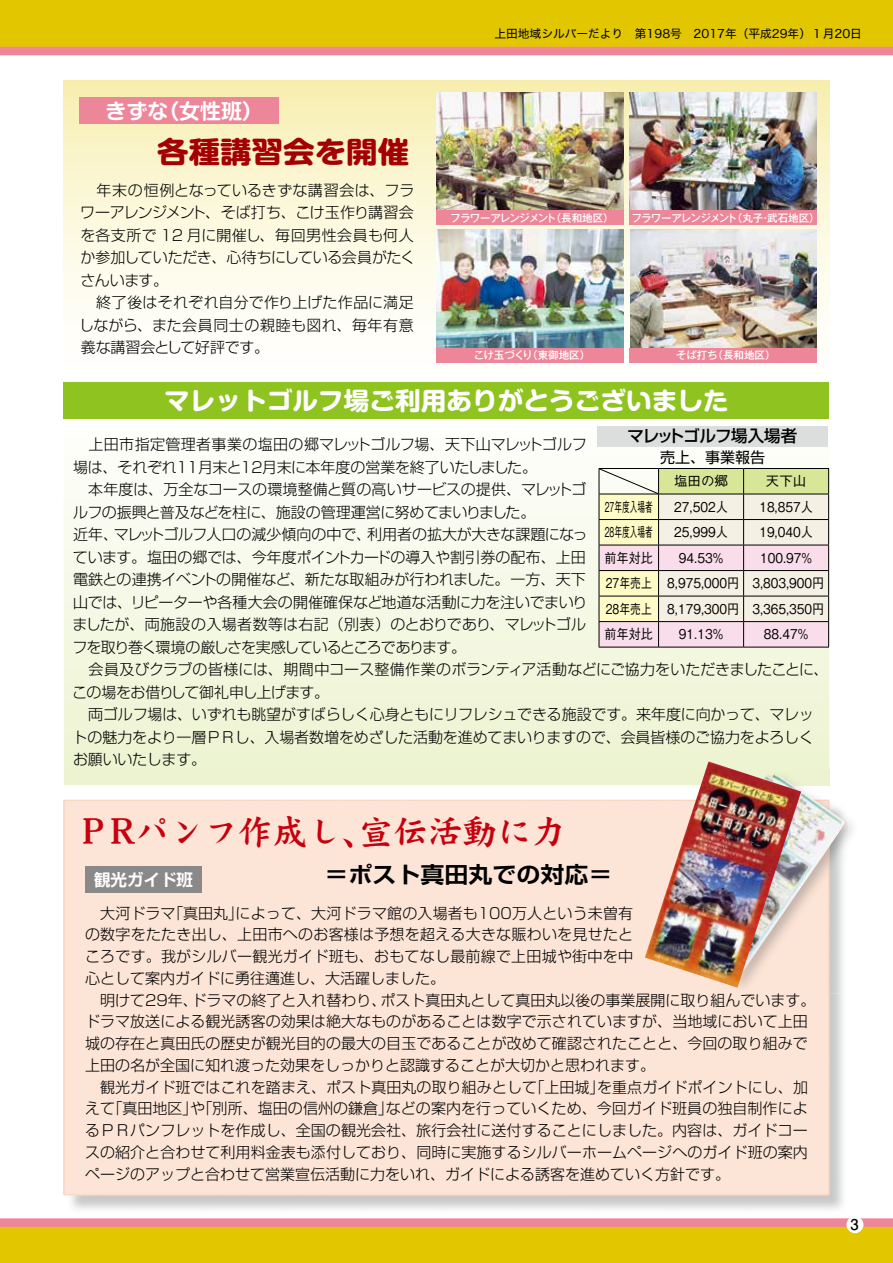
<style>
.page{position:relative;width:893px;height:1263px;background:#fff}
.page>*{position:absolute;margin:0;border:0;box-sizing:border-box;transform-origin:0 0}
.t1{font:34.5px "DF Kai Sho XB WINP RKSJ H";color:#c6000c}
.t2{font:700 29.25px "Shin M Go Pro";color:#a40001;scale:1.08 1}
.t3{font:700 24.6px "Shin M Go Pro";color:#fff;scale:1.04 1}
.t4{font:700 22.35px "Shin Go Pr 5 De";color:#000;scale:1.08 1}
.t5{font:700 21px "Shin M Go Pro De";color:#fff}
.t6{font:500 16.5px "Shin Go Pro";letter-spacing:-.04em;color:#000}
.t7{font:700 16.5px "Shin Go Pr 5 De";color:#fff}
.t8{font:300 15px/22.5px "Shin Go Pro";color:#000}
.t9{font:300 15px "Shin Go Pro";letter-spacing:-.035em;color:#000}
.t10{font:15px "Shin Go Pro";color:#000}
.t11{font:700 14.85px "Futo Go B101 Pro";color:#000}
.t12{font:500 13.5px "Gothic BBB Pro";color:#000;scale:.9 1}
.t13{font:500 13.5px "Gothic BBB Pro";color:#000;scale:.57 1}
.t14{font:500 13.5px "Gothic BBB Pro";color:#000;scale:.8 1}
.t15{font:500 13.5px "Gothic BBB Pro";color:#000}
.t16{font:11.7px "Hiragino Kaku W4 90 msp RKSJ H";color:#000}
.t17{font:500 10.5px "Gothic MB101 Pr 5";letter-spacing:-.025em;color:#fff}
.t18{font:500 10.5px "Gothic MB101 Pr 5";letter-spacing:-.07em;color:#fff}
</style>
<div class="page">
<div style="left:0;top:1220px;width:893px;height:43px;background:#e2c600"></div>
<div style="left:0;top:0;width:893px;height:51px;background:#e2c600"></div>
<div style="left:0;top:47px;width:893px;height:8px;background:#ee869a"></div>
<div style="left:0;top:1218px;width:893px;height:9px;background:#ee869a"></div>
<div style="left:64px;top:80px;width:765px;height:328px;background:linear-gradient(to bottom,#f7efb5,#fff)"></div>
<div style="left:63px;top:799px;width:767px;height:397px;background:#fce4d6"></div>
<div style="left:846px;top:1216px;width:17px;height:17px;background:#fff;border-radius:50%"></div>
<div style="left:80px;top:98px;width:199px;height:26px;background:#ee869a"></div>
<img style="left:437px;top:93px;width:186px;height:117px">
<img style="left:436px;top:230px;width:187px;height:118px">
<img style="left:630px;top:92px;width:186px;height:118px">
<img style="left:630px;top:230px;width:187px;height:118px">
<div style="left:630px;top:210px;width:187px;height:15px;background:#ee869a"></div>
<div style="left:630px;top:348px;width:187px;height:15px;background:#ee869a"></div>
<div style="left:436px;top:210px;width:187px;height:15px;background:#ee869a"></div>
<div style="left:436px;top:348px;width:187px;height:15px;background:#ee869a"></div>
<svg style="left:64px;top:418px;width:765px;height:367px"></svg>
<hr style="left:599px;top:647px;width:60px;height:1px;background:#000">
<hr style="left:659px;top:647px;width:85px;height:1px;background:#000">
<hr style="left:744px;top:647px;width:85px;height:1px;background:#000">
<svg style="left:599px;top:468px;width:230px;height:179px;background:#e4dbcb"></svg>
<div style="left:64px;top:382px;width:765px;height:36px;background:#8fc31f"></div>
<div style="left:597px;top:426px;width:231px;height:20px;background:#dcdddd"></div>
<img style="left:728px;top:993px;width:78px;height:1px">
<img style="left:801px;top:769px;width:28px;height:4px">
<img style="left:801px;top:773px;width:45px;height:207px">
<div style="left:85px;top:867px;width:117px;height:26px;background:#898989"></div>
<img style="left:645px;top:761px;width:156px;height:227px">
<h3 class="t5" style="left:158px;top:94px;width:106px">（女性班(</h3>
<h3 class="t5" style="left:106px;top:94px;width:64px">きずな</h3>
<h2 class="t2" style="left:157px;top:128px;width:235px">各種講習会を開催</h2>
<p class="t8" style="left:79px;top:177px;width:338px">　年末の恒例となっているきずな講習会は、フラワーアレンジメント、そば打ち、こけ玉作り講習会を各支所で 12 月に開催し、毎回男性会員も何人か参加していただき、心待ちにしている会員がたくさんいます。<br>　終了後はそれぞれ自分で作り上げた作品に満足しながら、また会員同士の親睦も図れ、毎年有意義な講習会として好評です。</p>
<p class="t16" style="left:495px;top:28px;width:369px">上田地域シルバーだより　第198号　2017年（平成29年）１月20日</p>
<p class="t18" style="left:450px;top:209px;width:108px">フラワーアレンジメント</p>
<p class="t17" style="left:551px;top:209px;width:64px">（長和地区(</p>
<p class="t18" style="left:631px;top:209px;width:108px">フラワーアレンジメント</p>
<p class="t17" style="left:732px;top:209px;width:89px">（丸子武石地区(</p>
<p class="t17" style="left:760px;top:209px;width:12px">・</p>
<p class="t17" style="left:474px;top:347px;width:61px">こけ玉づくり</p>
<p class="t17" style="left:527px;top:347px;width:64px">（東御地区(</p>
<p class="t17" style="left:713px;top:347px;width:64px">（長和地区(</p>
<p class="t17" style="left:676px;top:347px;width:43px">そば打ち</p>
<h3 class="t3" style="left:164px;top:380px;width:544px">マレットゴルフ場ご利用ありがとうございました</h3>
<p class="t6" style="left:627px;top:423px;width:171px">マレットゴルフ場入場者</p>
<p class="t10" style="left:660px;top:445px;width:106px">売上、事業報告</p>
<p class="t8" style="left:239px;top:431px;width:350px;text-indent:-165px">　上田市指定管理者事業の塩田の郷マレットゴルフ場、天下山マレットゴルフ<br>１２月末に本年度の営業を終了いたしました。</p>
<p class="t8" style="left:73px;top:454px;width:105px">場は、それぞれ</p>
<p class="t8" style="left:73px;top:476px;width:515px">　本年度は、万全なコースの環境整備と質の高いサービスの提供、マレットゴ</p>
<p class="t9" style="left:73px;top:500px;width:464px">ルフの振興と普及などを柱に、施設の管理運営に努めてまいりました。</p>
<p class="t8" style="left:367px;top:521px;width:222px">利用者の拡大が大きな課題になっ</p>
<p class="t8" style="left:174px;top:454px;width:69px">１１月末と</p>
<p class="t15" style="left:674px;top:470px;width:55px">塩田の郷</p>
<p class="t15" style="left:766px;top:470px;width:42px">天下山</p>
<p class="t13" style="left:605px;top:496px;width:86px">27年度入場者</p>
<p class="t12" style="left:674px;top:496px;width:61px">27,502人</p>
<p class="t12" style="left:759px;top:496px;width:61px">18,857人</p>
<p class="t13" style="left:605px;top:521px;width:86px">28年度入場者</p>
<p class="t12" style="left:674px;top:521px;width:61px">25,999人</p>
<p class="t12" style="left:759px;top:521px;width:61px">19,040人</p>
<p class="t8" style="left:114px;top:521px;width:259px">マレットゴルフ人口の減少傾向の中で、</p>
<p class="t8" style="left:72px;top:521px;width:758px">近年、<br>ています。塩田の郷では、今年度ポイントカードの導入や割引券の配布、上田<br>電鉄との連携イベントの開催など、新たな取組みが行われました。一方、天下<br>山では、リピーターや各種大会の開催確保など地道な活動に力を注いでまいり<br>ましたが、両施設の入場者数等は右記（別表）のとおりであり、マレットゴル<br>フを取り巻く環境の厳しさを実感しているところであります。<br>　会員及びクラブの皆様には、期間中コース整備作業のボランティア活動などにご協力をいただきましたことに、この場をお借りして御礼申し上げます。<br>　両ゴルフ場は、いずれも眺望がすばらしく心身ともにリフレシュできる施設です。来年度に向かって、マレットの魅力をより一層ＰＲし、入場者数増をめざした活動を進めてまいりますので、会員皆様のご協力をよろしくお願いいたします。</p>
<p class="t12" style="left:604px;top:547px;width:55px">前年対比</p>
<p class="t12" style="left:679px;top:547px;width:51px">94.53%</p>
<p class="t12" style="left:760px;top:547px;width:59px">100.97%</p>
<p class="t14" style="left:606px;top:572px;width:59px">27年売上</p>
<p class="t12" style="left:667px;top:572px;width:82px">8,975,000円</p>
<p class="t12" style="left:752px;top:572px;width:82px">3,803,900円</p>
<p class="t14" style="left:606px;top:598px;width:59px">28年売上</p>
<p class="t12" style="left:667px;top:598px;width:82px">8,179,300円</p>
<p class="t12" style="left:752px;top:598px;width:82px">3,365,350円</p>
<p class="t12" style="left:604px;top:623px;width:55px">前年対比</p>
<p class="t12" style="left:679px;top:623px;width:51px">91.13%</p>
<p class="t12" style="left:764px;top:623px;width:51px">88.47%</p>
<h1 class="t1" style="left:83px;top:814px;width:295px">PRパンフ作成し、</h1>
<h3 class="t4" style="left:324px;top:856px;width:268px">＝ポスト真田丸での対応=</h3>
<h1 class="t1" style="left:359px;top:814px;width:208px">宣伝活動に力</h1>
<p class="t7" style="left:94px;top:866px;width:101px">観光ガイド班</p>
<p class="t8" style="left:168px;top:900px;width:77px">「真田丸」</p>
<p class="t8" style="left:236px;top:900px;width:399px">によって、大河ドラマ館の入場者も100万人という未曽有</p>
<p class="t8" style="left:85px;top:900px;width:92px">　大河ドラマ</p>
<p class="t8" style="left:85px;top:921px;width:550px">の数字をたたき出し、上田市へのお客様は予想を超える大きな賑わいを見せたと</p>
<p class="t8" style="left:85px;top:943px;width:549px">ころです。我がシルバー観光ガイド班も、おもてなし最前線で上田城や街中を中</p>
<p class="t8" style="left:85px;top:965px;width:362px">心として案内ガイドに勇往邁進し、大活躍しました。</p>
<p class="t8" style="left:380px;top:987px;width:437px">ポスト真田丸として真田丸以後の事業展開に取り組んでいます。</p>
<p class="t8" style="left:85px;top:987px;width:114px">　明けて29年、</p>
<p class="t8" style="left:85px;top:1008px;width:724px">ドラマ放送による観光誘客の効果は絶大なものがあることは数字で示されていますが、当地域において上田</p>
<p class="t8" style="left:85px;top:1030px;width:724px">城の存在と真田氏の歴史が観光目的の最大の目玉であることが改めて確認されたことと、今回の取り組みで</p>
<p class="t8" style="left:85px;top:1052px;width:572px">上田の名が全国に知れ渡った効果をしっかりと認識することが大切かと思われます。</p>
<p class="t8" style="left:597px;top:1074px;width:212px">を重点ガイドポイントにし、加</p>
<p class="t8" style="left:192px;top:987px;width:196px">ドラマの終了と入れ替わり、</p>
<p class="t8" style="left:386px;top:1074px;width:423px;line-height:21.8px;text-indent:-301px">　観光ガイド班ではこれを踏まえ、ポスト真田丸の取り組みとして<br>などの案内を行っていくため、今回ガイド班員の独自制作によ</p>
<p class="t8" style="left:530px;top:1074px;width:76px">「上田城」</p>
<p class="t8" style="left:108px;top:1095px;width:287px">「真田地区 「や」 別所、塩田の信州の鎌倉」</p>
<p class="t8" style="left:85px;top:1096px;width:724px;line-height:21.8px">えて<br>るＰＲパンフレットを作成し、全国の観光会社、旅行会社に送付することにしました。内容は、ガイドコースの紹介と合わせて利用料金表も添付しており、同時に実施するシルバーホームページへのガイド班の案内ページのアップと合わせて営業宣伝活動に力をいれ、ガイドによる誘客を進めていく方針です。</p>
<p class="t11" style="left:851px;top:1212px;width:10px">3</p>
</div>
